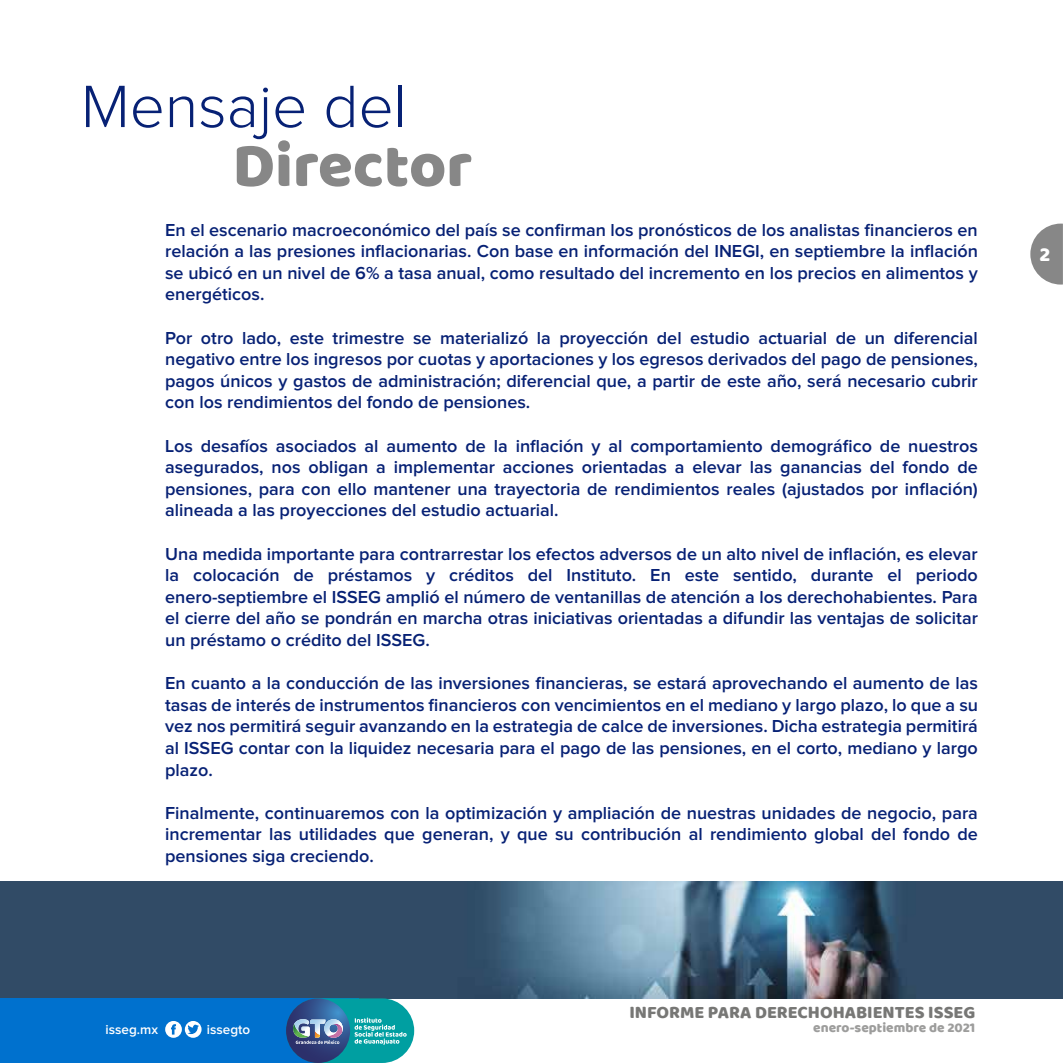
<style>
.page{position:relative;width:1063px;height:1063px;background:#fff}
.page>*{position:absolute;margin:0;border:0;box-sizing:border-box;transform-origin:0 0}
.t1{font:63.6px "Baloo";color:#878787}
.t2{font:300 61.8px "Proxima Nova";color:#072175}
.t3{font:20.7px "Baloo";color:#fff}
.t4{font:600 18px/21.6px "Proxima Nova";color:#072175;text-align:justify}
.t5{font:18px "Baloo";color:#777775}
.t6{font:13.65px "Baloo";color:#9d9d9c}
.t7{font:600 13.5px "Proxima Nova";color:#fff}
</style>
<div class="page">
<img style="left:0;top:882px;width:1063px;height:116px">
<svg style="left:1030px;top:224px;width:33px;height:61px"></svg>
<div style="left:0;top:998px;width:359px;height:65px;background:#0071ce"></div>
<div style="left:286px;top:998px;width:128px;height:65px;background:#009fa1;border-radius:32px"></div>
<svg style="left:286px;top:998px;width:121px;height:65px"></svg>
<svg style="left:185px;top:1021px;width:17px;height:17px"></svg>
<svg style="left:187px;top:1025px;width:12px;height:9px"></svg>
<div style="left:165px;top:1021px;width:17px;height:17px;background:#fff;border-radius:50%"></div>
<svg style="left:171px;top:1024px;width:5px;height:11px"></svg>
<h2 class="t2" style="left:81px;top:78px;width:328px">Mensaje del</h2>
<h1 class="t1" style="left:233px;top:126px;width:241px">Director</h1>
<p class="t4" style="left:165px;top:220px;width:814px">En el escenario macroeconómico del país se confirman los pronósticos de los analistas financieros en relación a las presiones inflacionarias. Con base en información del INEGI, en septiembre la inflación se ubicó en un nivel de 6% a tasa anual, como resultado del incremento en los precios en alimentos y energéticos.</p>
<p class="t4" style="left:165px;top:328px;width:814px">Por otro lado, este trimestre se materializó la proyección del estudio actuarial de un diferencial negativo entre los ingresos por cuotas y aportaciones y los egresos derivados del pago de pensiones, pagos únicos y gastos de administración; diferencial que, a partir de este año, será necesario cubrir con los rendimientos del fondo de pensiones.</p>
<p class="t4" style="left:165px;top:436px;width:814px">Los desafíos asociados al aumento de la inflación y al comportamiento demográfico de nuestros asegurados, nos obligan a implementar acciones orientadas a elevar las ganancias del fondo de pensiones, para con ello mantener una trayectoria de rendimientos reales (ajustados por inflación) alineada a las proyecciones del estudio actuarial.</p>
<p class="t4" style="left:165px;top:544px;width:814px">Una medida importante para contrarrestar los efectos adversos de un alto nivel de inflación, es elevar la colocación de préstamos y créditos del Instituto. En este sentido, durante el periodo enero-septiembre el ISSEG amplió el número de ventanillas de atención a los derechohabientes. Para el cierre del año se pondrán en marcha otras iniciativas orientadas a difundir las ventajas de solicitar un préstamo o crédito del ISSEG.</p>
<p class="t4" style="left:165px;top:673px;width:814px">En cuanto a la conducción de las inversiones financieras, se estará aprovechando el aumento de las tasas de interés de instrumentos financieros con vencimientos en el mediano y largo plazo, lo que a su vez nos permitirá seguir avanzando en la estrategia de calce de inversiones. Dicha estrategia permitirá al ISSEG contar con la liquidez necesaria para el pago de las pensiones, en el corto, mediano y largo plazo.</p>
<p class="t4" style="left:165px;top:803px;width:814px">Finalmente, continuaremos con la optimización y ampliación de nuestras unidades de negocio, para incrementar las utilidades que generan, y que su contribución al rendimiento global del fondo de pensiones siga creciendo.</p>
<p class="t7" style="left:106px;top:1023px;width:54px">isseg.mx</p>
<p class="t7" style="left:207px;top:1023px;width:45px">issegto</p>
<p class="t5" style="left:629px;top:1001px;width:347px">INFORME PARA DERECHOHABIENTES ISSEG</p>
<p class="t6" style="left:813px;top:1019px;width:164px">enero-septiembre de 2021</p>
<p class="t3" style="left:1039px;top:241px;width:12px">2</p>
</div>
